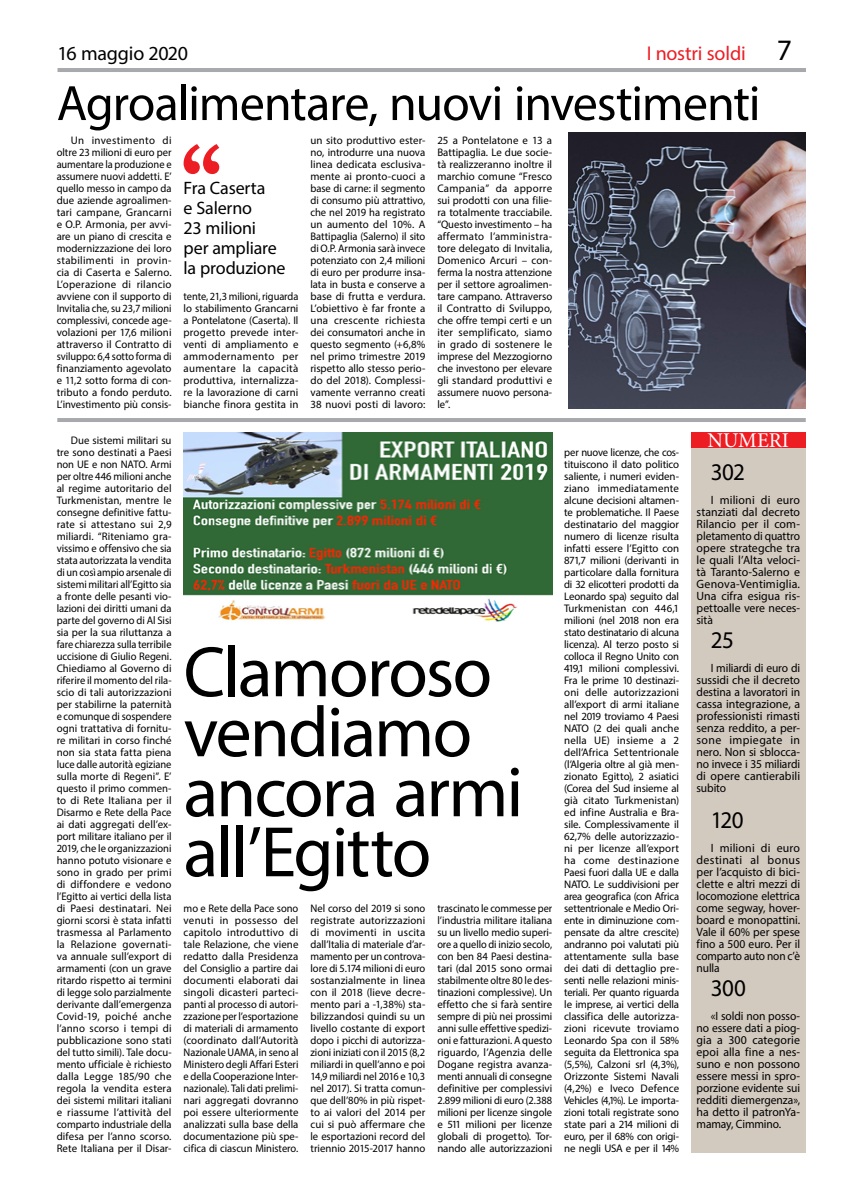
<style>
.page{position:relative;width:842px;height:1191px;background:#fff}
.page>*{position:absolute;margin:0;border:0;box-sizing:border-box;transform-origin:0 0}
.t1{font:72px/60px "Myriad Pro";letter-spacing:-.03em;color:#000}
.t2{font:50px "Myriad Pro";letter-spacing:-.025em;color:#000}
.t3{font:29.7px "Myriad Pro";color:#000}
.t4{font:24px "Myriad Pro";letter-spacing:-.02em;color:#000;scale:.96 1}
.t5{font:21px "Minion Pro";color:#fff}
.t6{font:20px "Myriad Pro";letter-spacing:-.015em;color:#000}
.t7{font:20px "Myriad Pro";letter-spacing:-.01em;color:#ed1d24}
.t8{font:18px/20px "Myriad Pro";letter-spacing:-.01em;color:#000}
.t9{font:12px/12px "Myriad Pro";letter-spacing:-.005em;color:#000;text-align:justify}
.t10{font:12px/12px "Myriad Pro";letter-spacing:-.005em;color:#000;text-align:justify;scale:.96 1}
.t11{font:11px/12px "Myriad Pro";color:#000;text-align:justify}
.t12{font:11px/12px "Myriad Pro";color:#000;text-align:justify;scale:.96 1}
.t13{font:11px/12px "Myriad Pro";color:#000;text-align:justify;scale:.94 1}
.t14{font:11px/12px "Myriad Pro";color:#000;text-align:justify;scale:.95 1}
</style>
<div class="page">
<img style="left:569px;top:132px;width:237px;height:276px">
<img style="left:184px;top:432px;width:368px;height:190px">
<svg style="left:184px;top:144px;width:35px;height:30px"></svg>
<hr style="left:57px;top:68px;width:749px;height:4px;background:#a7a9ac">
<hr style="left:57px;top:418px;width:749px;height:4px;background:#a7a9ac">
<div style="left:691px;top:432px;width:115px;height:720px;background:#d2c9bf"></div>
<div style="left:691px;top:432px;width:115px;height:15px;background:#ed1d24"></div>
<h3 class="t6" style="left:58px;top:41px;width:132px">16 maggio 2020</h3>
<h3 class="t7" style="left:647px;top:41px;width:101px">I nostri soldi</h3>
<h2 class="t2" style="left:57px;top:72px;width:705px">Agroalimentare, nuovi investimenti</h2>
<p class="t11" style="left:57px;top:134px;width:116px;text-indent:14px">Un investimento di oltre 23 milioni di euro per aumentare la produzione e assumere nuovi addetti. E’ quello messo in campo da due aziende agroalimen&shy;tari campane, Grancarni e O.P. Armonia, per avvi&shy;are un piano di crescita e modernizzazione dei loro stabilimenti in provin&shy;cia di Caserta e Salerno.<br>L’operazione di rilancio avviene con il supporto di Invitalia che, su 23,7 milioni complessivi, concede age&shy;volazioni per 17,6 milioni attraverso il Contratto di sviluppo: 6,4 sotto forma di finanziamento agevolato e 11,2 sotto forma di con&shy;tributo a fondo perduto.<br>L’investimento più consis-</p>
<p class="t11" style="left:437px;top:134px;width:116px">25 a Pontelatone e 13 a Battipaglia. Le due socie&shy;tà realizzeranno inoltre il marchio comune “Fresco Campania” da apporre sui prodotti con una filie&shy;ra totalmente tracciabile. “Questo investimento – ha affermato l’amministra&shy;tore delegato di Invitalia, Domenico Arcuri – con&shy;ferma la nostra attenzione per il settore agroalimen&shy;tare campano. Attraverso il Contratto di Sviluppo, che offre tempi certi e un iter semplificato, siamo in grado di sostenere le imprese del Mezzogiorno che investono per elevare gli standard produttivi e assumere nuovo persona&shy;le”.</p>
<p class="t11" style="left:310px;top:134px;width:116px">un sito produttivo ester&shy;no, introdurre una nuova linea dedicata esclusiva&shy;mente ai pronto-cuoci a base di carne: il segmento di consumo più attrattivo, che nel 2019 ha registrato un aumento del 10%. A Battipaglia (Salerno) il sito di O.P. Armonia sarà invece potenziato con 2,4 milioni di euro per produrre insa&shy;lata in busta e conserve a base di frutta e verdura.<br>L’obiettivo è far fronte a una crescente richiesta dei consumatori anche in questo segmento (+6,8% nel primo trimestre 2019 rispetto allo stesso perio&shy;do del 2018). Complessi&shy;vamente verranno creati 38 nuovi posti di lavoro:</p>
<h3 class="t8" style="left:184px;top:178px;width:104px">Fra Caserta<br>e Salerno<br>23 milioni per ampliare la produzione</h3>
<p class="t14" style="left:184px;top:290px;width:122px">tente, 21,3 milioni, riguarda lo stabilimento Grancarni a Pontelatone (Caserta). Il progetto prevede inter&shy;venti di ampliamento e ammodernamento per aumentare la capacità produttiva, internalizza&shy;re la lavorazione di carni bianche finora gestita in</p>
<h3 class="t3" style="left:777px;top:32px;width:17px">7</h3>
<p class="t11" style="left:57px;top:434px;width:116px;text-indent:14px">Due sistemi militari su tre sono destinati a Paesi non UE e non NATO. Armi per oltre 446 milioni anche al regime autoritario del Turkmenistan, mentre le consegne definitive fattu&shy;rate si attestano sui 2,9 miliardi. “Riteniamo gra&shy;vissimo e offensivo che sia stata autorizzata la vendita di un così ampio arsenale di sistemi militari all’Egitto sia a fronte delle pesanti vio&shy;lazioni dei diritti umani da parte del governo di Al Sisi sia per la sua riluttanza a fare chiarezza sulla terribile uccisione di Giulio Regeni.<br>Chiediamo al Governo di riferire il momento del rila&shy;scio di tali autorizzazioni per stabilirne la paternità e comunque di sospendere ogni trattativa di fornitu&shy;re militari in corso finché non sia stata fatta piena luce dalle autorità egiziane sulla morte di Regeni”. E’ questo il primo commen&shy;to di Rete Italiana per il Disarmo e Rete della Pace ai dati aggregati dell’ex&shy;port militare italiano per il 2019, che le organizzazioni hanno potuto visionare e sono in grado per primi di diffondere e vedono l’Egitto ai vertici della lista di Paesi destinatari. Nei giorni scorsi è stata infatti trasmessa al Parlamento la Relazione governati&shy;va annuale sull’export di armamenti (con un grave ritardo rispetto ai termini di legge solo parzialmente derivante dall’emergenza Covid-19, poiché anche l’anno scorso i tempi di pubblicazione sono stati del tutto simili). Tale docu&shy;mento ufficiale è richiesto dalla Legge 185/90 che regola la vendita estera dei sistemi militari italiani e riassume l’attività del comparto industriale della difesa per l’anno scorso.<br>Rete Italiana per il Disar-</p>
<h1 class="t1" style="left:184px;top:641px;width:341px">Clamoroso vendiamo ancora armi all’Egitto</h1>
<p class="t12" style="left:184px;top:902px;width:121px">mo e Rete della Pace sono venuti in possesso del capitolo introduttivo di tale Relazione, che viene redatto dalla Presidenza del Consiglio a partire dai documenti elaborati dai singoli dicasteri parteci&shy;panti al processo di autori&shy;zzazione per l’esportazione di materiali di armamento (coordinato dall’Autorità Nazionale UAMA, in seno al Ministero degli Affari Esteri e della Cooperazione Inter&shy;nazionale). Tali dati prelimi&shy;nari aggregati dovranno poi essere ulteriormente analizzati sulla base della documentazione più spe&shy;cifica di ciascun Ministero.</p>
<p class="t12" style="left:310px;top:902px;width:121px">Nel corso del 2019 si sono registrate autorizzazioni di movimenti in uscita dall’Italia di materiale d’ar&shy;mamento per un controva&shy;lore di 5.174 milioni di euro sostanzialmente in linea con il 2018 (lieve decre&shy;mento pari a -1,38%) sta&shy;bilizzandosi quindi su un livello costante di export dopo i picchi di autorizza&shy;zioni iniziati con il 2015 (8,2 miliardi in quell’anno e poi 14,9 miliardi nel 2016 e 10,3 nel 2017). Si tratta comun&shy;que dell’80% in più rispet&shy;to ai valori del 2014 per cui si può affermare che le esportazioni record del triennio 2015-2017 hanno</p>
<p class="t13" style="left:437px;top:902px;width:124px">trascinato le commesse per l’industria militare italiana su un livello medio superi&shy;ore a quello di inizio secolo, con ben 84 Paesi destina&shy;tari (dal 2015 sono ormai stabilmente oltre 80 le des&shy;tinazioni complessive). Un effetto che si farà sentire sempre di più nei prossimi anni sulle effettive spedizi&shy;oni e fatturazioni. A questo riguardo, l’Agenzia delle Dogane registra avanza&shy;menti annuali di consegne definitive per complessivi 2.899 milioni di euro (2.388 milioni per licenze singole e 511 milioni per licenze globali di progetto). Tor&shy;nando alle autorizzazioni</p>
<p class="t12" style="left:564px;top:446px;width:121px">per nuove licenze, che cos&shy;tituiscono il dato politico saliente, i numeri eviden&shy;ziano immediatamente alcune decisioni altamen&shy;te problematiche. Il Paese destinatario del maggior numero di licenze risulta infatti essere l’Egitto con 871,7 milioni (derivanti in particolare dalla fornitura di 32 elicotteri prodotti da Leonardo spa) seguito dal Turkmenistan con 446,1 milioni (nel 2018 non era stato destinatario di alcuna licenza). Al terzo posto si colloca il Regno Unito con 419,1 milioni complessivi.<br>Fra le prime 10 destinazi&shy;oni delle autorizzazioni all’export di armi italiane nel 2019 troviamo 4 Paesi NATO (2 dei quali anche nella UE) insieme a 2 dell’Africa Settentrionale (l’Algeria oltre al già men&shy;zionato Egitto), 2 asiatici (Corea del Sud insieme al già citato Turkmenistan) ed infine Australia e Bra&shy;sile. Complessivamente il 62,7% delle autorizzazio&shy;ni per licenze all’export ha come destinazione Paesi fuori dalla UE e dalla NATO. Le suddivisioni per area geografica (con Africa settentrionale e Medio Ori&shy;ente in diminuzione com&shy;pensate da altre crescite) andranno poi valutati più attentamente sulla base dei dati di dettaglio pre&shy;senti nelle relazioni minis&shy;teriali. Per quanto riguarda le imprese, ai vertici della classifica delle autorizza&shy;zioni ricevute troviamo Leonardo Spa con il 58% seguita da Elettronica spa (5,5%), Calzoni srl (4,3%), Orizzonte Sistemi Navali (4,2%) e Iveco Defence Vehicles (4,1%). Le importa&shy;zioni totali registrate sono state pari a 214 milioni di euro, per il 68% con origi&shy;ne negli USA e per il 14%</p>
<h3 class="t5" style="left:707px;top:426px;width:83px">NUMERI</h3>
<h3 class="t4" style="left:711px;top:457px;width:37px">302</h3>
<p class="t9" style="left:696px;top:494px;width:105px;text-indent:14px">I milioni di euro stanziati dal decreto Rilancio per il com&shy;pletamento di quattro opere strategche tra le quali l’Alta veloci&shy;tà Taranto-Salerno e Genova-Ventimiglia.<br>Una cifra esigua ris&shy;pettoalle vere neces&shy;sità</p>
<h3 class="t4" style="left:711px;top:625px;width:26px">25</h3>
<p class="t10" style="left:696px;top:662px;width:109px;text-indent:14px">I miliardi di euro di sussidi che il decreto destina a lavoratori in cassa integrazione, a professionisti rimasti senza reddito, a per&shy;sone impiegate in nero. Non si sblocca&shy;no invece i 35 miliardi di opere cantierabili subito</p>
<h3 class="t4" style="left:711px;top:805px;width:36px">120</h3>
<p class="t9" style="left:696px;top:842px;width:105px;text-indent:14px">I milioni di euro destinati al bonus per l’acquisto di bici&shy;clette e altri mezzi di locomozione elettrica come segway, hover&shy;board e monopattini.<br>Vale il 60% per spese fino a 500 euro. Per il comparto auto non c’è nulla</p>
<h3 class="t4" style="left:711px;top:973px;width:38px">300</h3>
<p class="t10" style="left:696px;top:1010px;width:109px;text-indent:14px">«I soldi non posso&shy;no essere dati a piog&shy;gia a 300 categorie epoi alla fine a nes&shy;suno e non possono essere messi in spro&shy;porzione evidente sui redditi diemergenza», ha detto il patronYa&shy;mamay, Cimmino.</p>
</div>
